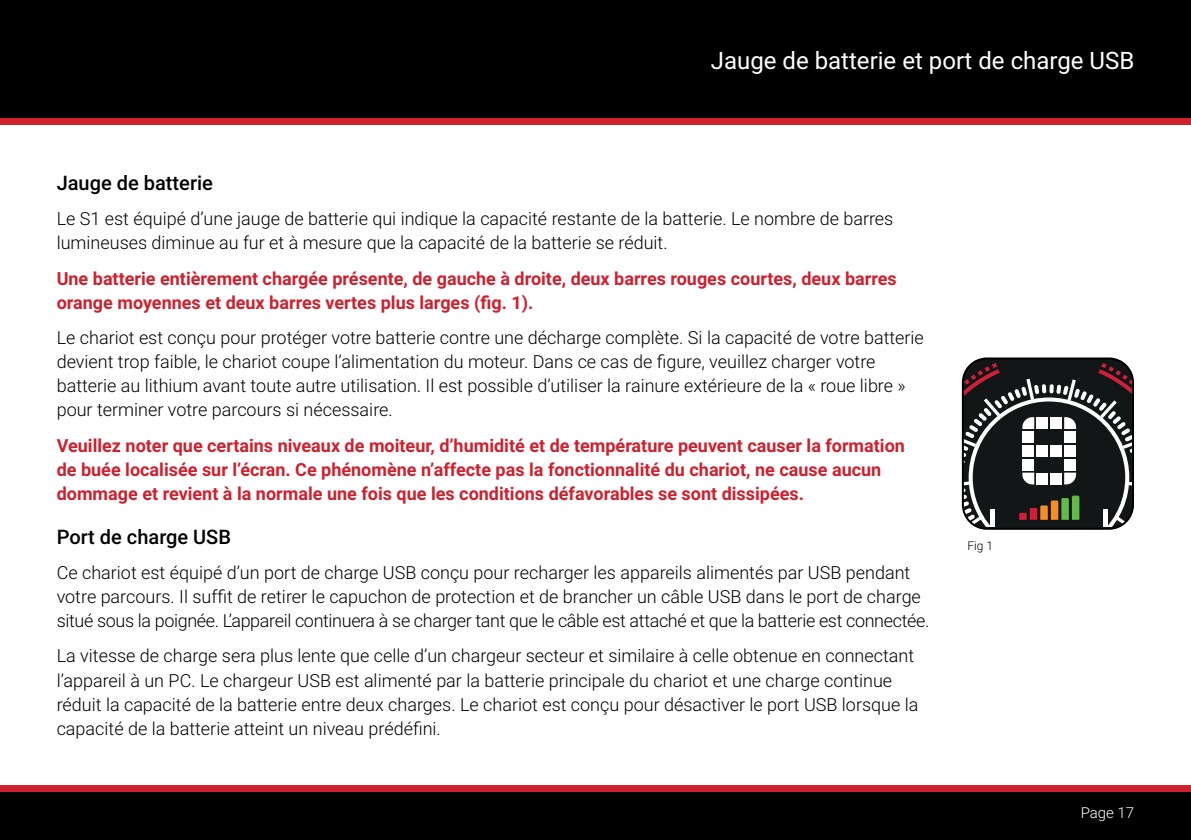
<style>
.page{position:relative;width:1191px;height:840px;background:#fff}
.page>*{position:absolute;margin:0;border:0;box-sizing:border-box;transform-origin:0 0}
.t1{font:24px "Roboto";color:#fff}
.t2{font:500 20px "Roboto";color:#000}
.t3{font:300 18px/24px "Roboto";color:#000}
.t4{font:700 18px/24px "Roboto";color:#cf202e}
.t5{font:300 15px "Roboto";color:#fff}
.t6{font:300 12px "Roboto";color:#000}
</style>
<div class="page">
<div style="left:0;top:790px;width:1191px;height:49px;background:#000"></div>
<div style="left:0;top:0;width:1191px;height:118px;background:#000"></div>
<div style="left:0;top:118px;width:1191px;height:6px;background:#cf202e"></div>
<div style="left:0;top:784px;width:1191px;height:7px;background:#cf202e"></div>
<svg style="left:963px;top:360px;width:170px;height:166px"></svg>
<hr style="left:963px;top:526px;width:170px;height:2px;background:#121617">
<hr style="left:963px;top:358px;width:170px;height:2px;background:#121617">
<div style="left:962px;top:357px;width:172px;height:172px;border:2px solid #000;border-radius:24px"></div>
<h1 class="t1" style="left:711px;top:43px;width:425px">Jauge de batterie et port de charge USB</h1>
<p class="t2" style="left:57px;top:169px;width:158px">Jauge de batterie</p>
<p class="t3" style="left:57px;top:206px;width:838px">Le S1 est équipé d’une jauge de batterie qui indique la capacité restante de la batterie. Le nombre de barres lumineuses diminue au fur et à mesure que la capacité de la batterie se réduit.</p>
<p class="t4" style="left:57px;top:265px;width:841px">Une batterie entièrement chargée présente, de gauche à droite, deux barres rouges courtes, deux barres orange moyennes et deux barres vertes plus larges (fig. 1).</p>
<p class="t3" style="left:57px;top:325px;width:868px">Le chariot est conçu pour protéger votre batterie contre une décharge complète. Si la capacité de votre batterie devient trop faible, le chariot coupe l’alimentation du moteur. Dans ce cas de figure, veuillez charger votre batterie au lithium avant toute autre utilisation. Il est possible d’utiliser la rainure extérieure de la « roue libre » pour terminer votre parcours si nécessaire.</p>
<p class="t4" style="left:57px;top:432px;width:849px">Veuillez noter que certains niveaux de moiteur, d’humidité et de température peuvent causer la formation de buée localisée sur l’écran. Ce phénomène n’affecte pas la fonctionnalité du chariot, ne cause aucun dommage et revient à la normale une fois que les conditions défavorables se sont dissipées.</p>
<p class="t2" style="left:57px;top:522px;width:176px">Port de charge USB</p>
<p class="t3" style="left:57px;top:559px;width:874px">Ce chariot est équipé d’un port de charge USB conçu pour recharger les appareils alimentés par USB pendant votre parcours. Il suffit de retirer le capuchon de protection et de brancher un câble USB dans le port de charge situé sous la poignée. L’appareil continuera à se charger tant que le câble est attaché et que la batterie est connectée.</p>
<p class="t3" style="left:57px;top:643px;width:863px">La vitesse de charge sera plus lente que celle d’un chargeur secteur et similaire à celle obtenue en connectant l’appareil à un PC. Le chargeur USB est alimenté par la batterie principale du chariot et une charge continue réduit la capacité de la batterie entre deux charges. Le chariot est conçu pour désactiver le port USB lorsque la capacité de la batterie atteint un niveau prédéfini.</p>
<p class="t6" style="left:967px;top:537px;width:27px">Fig 1</p>
<p class="t5" style="left:1080px;top:802px;width:55px">Page 17</p>
</div>
